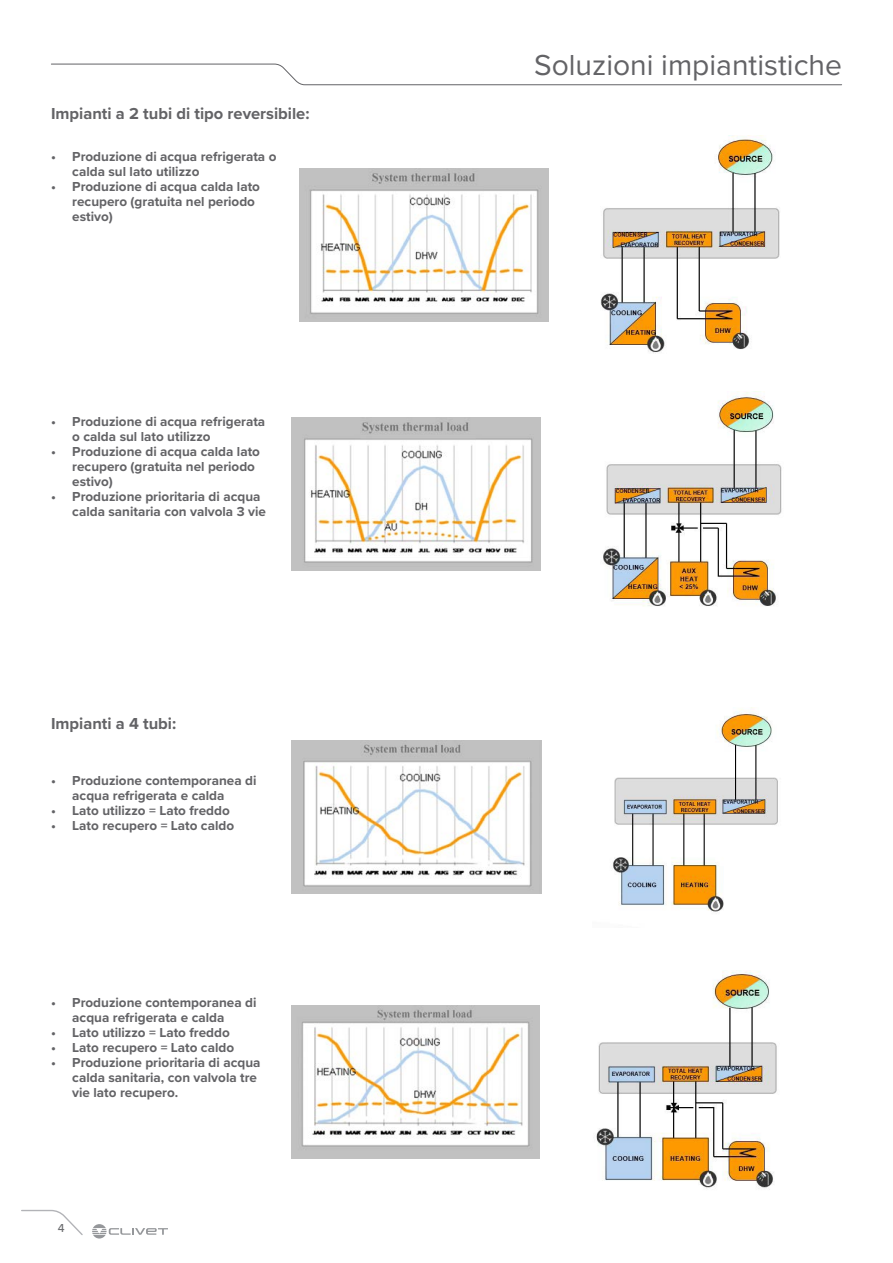
<style>
.page{position:relative;width:893px;height:1263px;background:#fff}
.page>*{position:absolute;margin:0;border:0;box-sizing:border-box;transform-origin:0 0}
.t1{font:30px "Proxima Nova";color:#636366}
.t2{font:700 16.5px "Proxima Nova";color:#636366}
.t3{font:700 13.5px/15px "Proxima Nova";color:#636366}
.t4{font:500 12px "Proxima Nova";color:#6c6d70}
</style>
<div class="page">
<svg style="left:51px;top:63px;width:791px;height:22px"></svg>
<svg style="left:21px;top:1209px;width:62px;height:26px"></svg>
<svg style="left:92px;top:1224px;width:76px;height:14px"></svg>
<img style="left:300px;top:169px;width:249px;height:153px">
<img style="left:600px;top:136px;width:180px;height:217px">
<img style="left:291px;top:417px;width:249px;height:153px">
<img style="left:603px;top:392px;width:179px;height:215px">
<img style="left:291px;top:740px;width:250px;height:153px">
<img style="left:613px;top:709px;width:165px;height:203px">
<img style="left:596px;top:970px;width:181px;height:220px">
<img style="left:291px;top:1005px;width:249px;height:153px">
<p class="t2" style="left:51px;top:102px;width:260px">Impianti a 2 tubi di tipo reversibile:</p>
<p class="t3" style="left:72px;top:149px;width:206px;text-indent:-21px">• Produzione di acqua refrigerata o calda sul lato utilizzo</p>
<p class="t3" style="left:72px;top:179px;width:189px;text-indent:-21px">• Produzione di acqua calda lato recupero (gratuita nel periodo estivo)</p>
<p class="t3" style="left:72px;top:414px;width:194px;text-indent:-21px">• Produzione di acqua refrigerata o calda sul lato utilizzo</p>
<p class="t3" style="left:72px;top:444px;width:189px;text-indent:-21px">• Produzione di acqua calda lato recupero (gratuita nel periodo estivo)</p>
<p class="t3" style="left:72px;top:489px;width:195px;text-indent:-21px">• Produzione prioritaria di acqua calda sanitaria con valvola 3 vie</p>
<p class="t2" style="left:51px;top:711px;width:127px">Impianti a 4 tubi:</p>
<p class="t3" style="left:72px;top:772px;width:186px;text-indent:-21px">• Produzione contemporanea di acqua refrigerata e calda</p>
<p class="t3" style="left:51px;top:802px;width:180px">• Lato utilizzo = Lato freddo</p>
<p class="t3" style="left:51px;top:817px;width:185px">• Lato recupero = Lato caldo</p>
<p class="t3" style="left:72px;top:994px;width:186px;text-indent:-21px">• Produzione contemporanea di acqua refrigerata e calda</p>
<p class="t3" style="left:51px;top:1024px;width:180px">• Lato utilizzo = Lato freddo</p>
<p class="t3" style="left:51px;top:1039px;width:185px">• Lato recupero = Lato caldo</p>
<p class="t3" style="left:72px;top:1054px;width:190px;text-indent:-21px">• Produzione prioritaria di acqua calda sanitaria, con valvola tre vie lato recupero.</p>
<p class="t4" style="left:58px;top:1219px;width:8px">4</p>
<h1 class="t1" style="left:534px;top:42px;width:309px">Soluzioni impiantistiche</h1>
</div>
